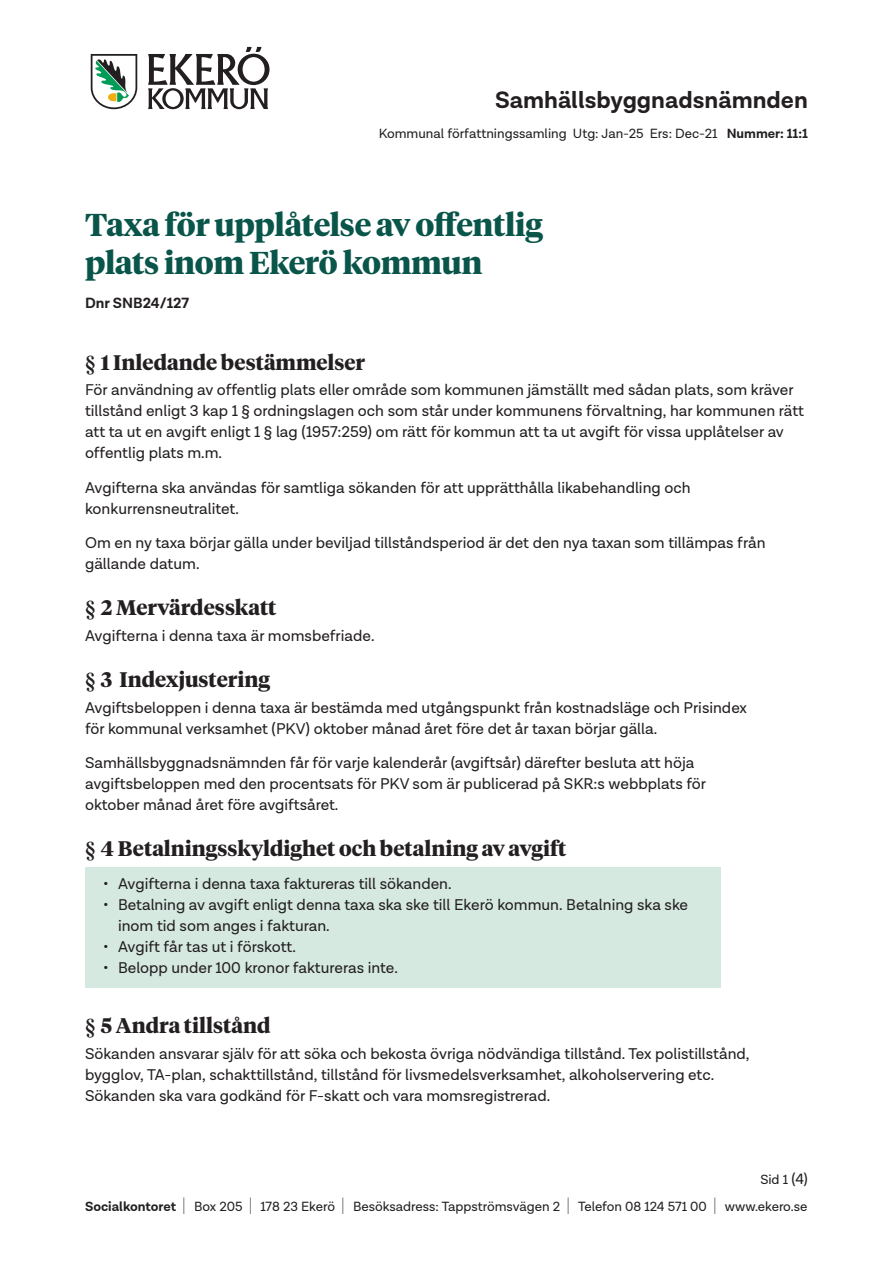
<style>
.page{position:relative;width:893px;height:1263px;background:#fff}
.page>*{position:absolute;margin:0;border:0;box-sizing:border-box;transform-origin:0 0}
.t1{font:700 31.5px/37.8px "Tiempos Headline";letter-spacing:-.01em;color:#095549}
.t2{font:700 24px "Lota Grotesque";color:#231f20}
.t3{font:700 21px "Tiempos Headline";color:#231f20}
.t4{font:15.75px/21px "Lota Grotesque";color:#231f20}
.t5{font:700 15px "Lota Grotesque";color:#231f20}
.t6{font:13.5px/27.8px "Lota Grotesque";color:#231f20;text-align:right}
.s1{font-weight:700}
.s2{font-family:"Times New Roman"}
.s3{font-size:15px}
.s4{font-size:24px}
</style>
<div class="page">
<div style="left:85px;top:867px;width:635px;height:120px;background:#d5e9e1"></div>
<svg style="left:148px;top:47px;width:122px;height:62px"></svg>
<svg style="left:91px;top:54px;width:46px;height:55px"></svg>
<p class="t2" style="left:495px;top:86px;width:314px">Samhällsbyggnadsnämnden</p>
<p class="t6" style="left:379px;top:120px;width:431px">Kommunal författningssamling Utg: Jan-25 Ers: Dec-21 <span class="s1">Nummer: 11:1</span></p>
<h1 class="t1" style="left:85px;top:205px;width:459px">Taxa för upplåtelse av ofentlig plats inom Ekerö kommun</h1>
<h5 class="t5" style="left:85px;top:294px;width:106px">Dnr SNB24/127</h5>
<p class="t3" style="left:85px;top:348px;width:282px"><span class="s2">§</span> 1 Inledande bestämmelser</p>
<p class="t4" style="left:85px;top:380px;width:720px">För användning av offentlig plats eller område som kommunen jämställt med sådan plats, som kräver tillstånd enligt 3 kap 1 § ordningslagen och som står under kommunens förvaltning, har kommunen rätt att ta ut en avgift enligt 1 § lag (1957:259) om rätt för kommun att ta ut avgift för vissa upplåtelser av offentlig plats m.m.</p>
<p class="t4" style="left:85px;top:477px;width:607px">Avgifterna ska användas för samtliga sökanden för att upprätthålla likabehandling och konkurrensneutralitet.</p>
<p class="t4" style="left:85px;top:533px;width:682px">Om en ny taxa börjar gälla under beviljad tillståndsperiod är det den nya taxan som tillämpas från gällande datum.</p>
<p class="t3" style="left:85px;top:593px;width:193px"><span class="s2">§</span> 2 Mervärdesskatt</p>
<p class="t4" style="left:85px;top:625px;width:291px">Avgifterna i denna taxa är momsbefriade.</p>
<p class="t3" style="left:85px;top:665px;width:187px"><span class="s2">§</span> 3 Indexjustering</p>
<p class="t4" style="left:85px;top:697px;width:663px">Avgiftsbeloppen i denna taxa är bestämda med utgångspunkt från kostnadsläge och Prisindex för kommunal verksamhet (PKV) oktober månad året före det år taxan börjar gälla.</p>
<p class="t4" style="left:85px;top:753px;width:623px">Samhällsbyggnadsnämnden får för varje kalenderår (avgiftsår) därefter besluta att höja avgiftsbeloppen med den procentsats för PKV som är publicerad på SKR:s webbplats för oktober månad året före avgiftsåret.</p>
<p class="t3" style="left:85px;top:834px;width:483px"><span class="s2">§</span> 4 Betalningsskyldighet och betalning av avgift</p>
<p class="t4" style="left:103px;top:874px;width:350px">• Avgifterna i denna taxa faktureras till sökanden.</p>
<p class="t4" style="left:118px;top:895px;width:572px;text-indent:-15px">• Betalning av avgift enligt denna taxa ska ske till Ekerö kommun. Betalning ska ske inom tid som anges i fakturan.</p>
<p class="t4" style="left:103px;top:937px;width:194px">• Avgift får tas ut i förskott.</p>
<p class="t4" style="left:103px;top:958px;width:296px">• Belopp under 100 kronor faktureras inte.</p>
<p class="t3" style="left:85px;top:1011px;width:187px"><span class="s2">§</span> 5 Andra tillstånd</p>
<p class="t4" style="left:85px;top:1043px;width:666px">Sökanden ansvarar själv för att söka och bekosta övriga nödvändiga tillstånd. Tex polistillstånd, bygglov, TA-plan, schakttillstånd, tillstånd för livsmedelsverksamhet, alkoholservering etc.<br>Sökanden ska vara godkänd för F-skatt och vara momsregistrerad.</p>
<p class="t6" style="left:85px;top:1165px;width:724px">Sid 1 <span class="s3">(4)<br></span><span class="s1">Socialkontoret</span> <span class="s4">I</span> Box 205 <span class="s4">I</span> 178 23 Ekerö <span class="s4">I</span> Besöksadress: Tappströmsvägen 2 <span class="s4">I</span> Telefon 08 124 571 00 <span class="s4">I</span> www.ekero.se</p>
</div>
